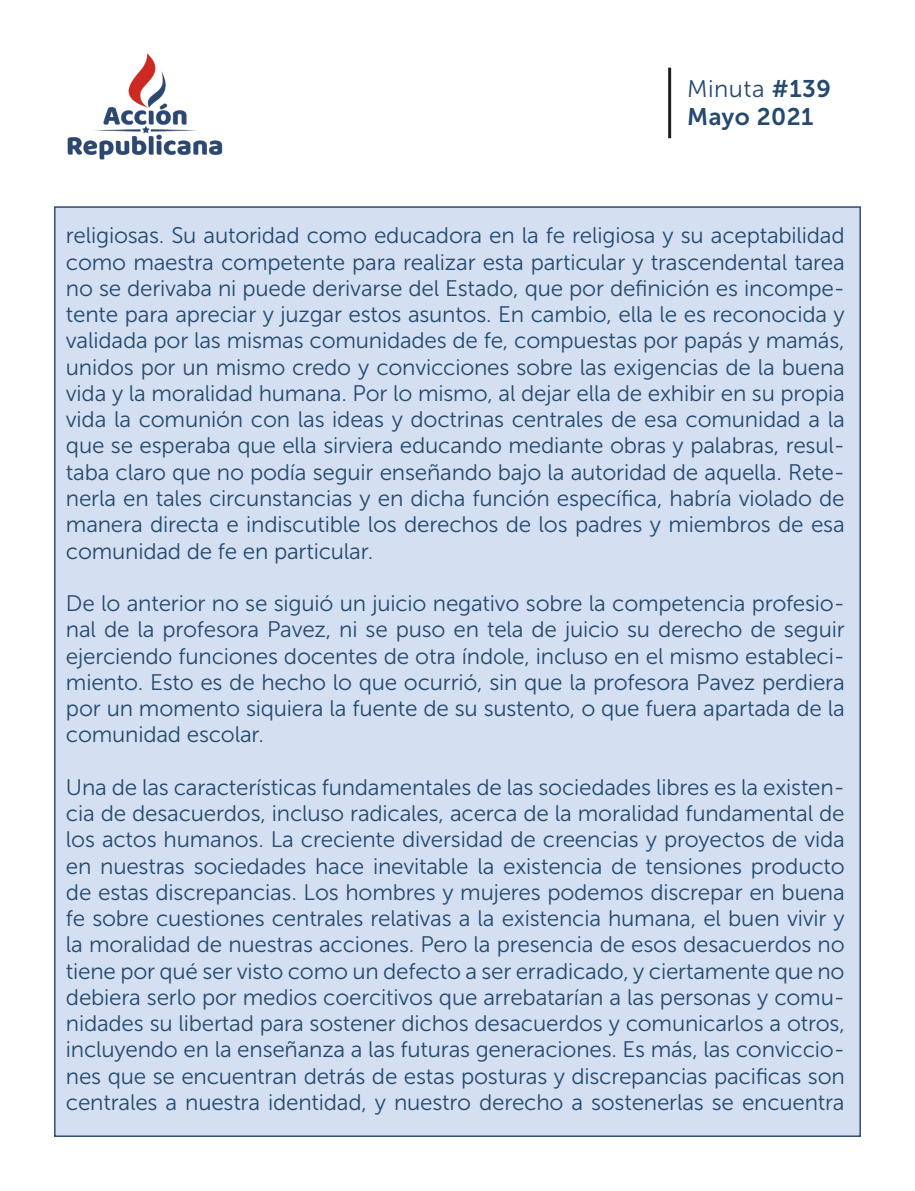
<style>
.page{position:relative;width:915px;height:1191px;background:#fff}
.page>*{position:absolute;margin:0;border:0;box-sizing:border-box;transform-origin:0 0}
.t1{font:24px "Museo Sans 300";letter-spacing:.02em;color:#254a6f}
.t2{font:24px "Museo Sans 700";letter-spacing:.02em;color:#254a6f}
.t3{font:22.5px/26.2px "Museo Sans 300";letter-spacing:-.01em;color:#254a6f;text-align:justify}
.s1{font-family:"Museo Sans 700"}
</style>
<div class="page">
<img style="left:67px;top:53px;width:155px;height:107px">
<hr style="left:668px;top:68px;width:3px;height:70px;background:#231f20">
<div style="left:54px;top:206px;width:806px;height:931px;background:#d4e0f1;border:2px solid #304c73"></div>
<p class="t1" style="left:686px;top:75px;width:145px">Minuta <span class="s1">#139</span></p>
<p class="t2" style="left:686px;top:104px;width:128px">Mayo 2021</p>
<p class="t3" style="left:66px;top:223px;width:780px">religiosas. Su autoridad como educadora en la fe religiosa y su aceptabilidad como maestra competente para realizar esta particular y trascendental tarea no se derivaba ni puede derivarse del Estado, que por definición es incompe&shy;tente para apreciar y juzgar estos asuntos. En cambio, ella le es reconocida y validada por las mismas comunidades de fe, compuestas por papás y mamás, unidos por un mismo credo y convicciones sobre las exigencias de la buena vida y la moralidad humana. Por lo mismo, al dejar ella de exhibir en su propia vida la comunión con las ideas y doctrinas centrales de esa comunidad a la que se esperaba que ella sirviera educando mediante obras y palabras, resul&shy;taba claro que no podía seguir enseñando bajo la autoridad de aquella. Rete&shy;nerla en tales circunstancias y en dicha función específica, habría violado de manera directa e indiscutible los derechos de los padres y miembros de esa comunidad de fe en particular.</p>
<p class="t3" style="left:66px;top:590px;width:780px">De lo anterior no se siguió un juicio negativo sobre la competencia profesio&shy;nal de la profesora Pavez, ni se puso en tela de juicio su derecho de seguir ejerciendo funciones docentes de otra índole, incluso en el mismo estableci&shy;miento. Esto es de hecho lo que ocurrió, sin que la profesora Pavez perdiera por un momento siquiera la fuente de su sustento, o que fuera apartada de la comunidad escolar.</p>
<p class="t3" style="left:66px;top:774px;width:780px">Una de las características fundamentales de las sociedades libres es la existen&shy;cia de desacuerdos, incluso radicales, acerca de la moralidad fundamental de los actos humanos. La creciente diversidad de creencias y proyectos de vida en nuestras sociedades hace inevitable la existencia de tensiones producto de estas discrepancias. Los hombres y mujeres podemos discrepar en buena fe sobre cuestiones centrales relativas a la existencia humana, el buen vivir y la moralidad de nuestras acciones. Pero la presencia de esos desacuerdos no tiene por qué ser visto como un defecto a ser erradicado, y ciertamente que no debiera serlo por medios coercitivos que arrebatarían a las personas y comu&shy;nidades su libertad para sostener dichos desacuerdos y comunicarlos a otros, incluyendo en la enseñanza a las futuras generaciones. Es más, las conviccio&shy;nes que se encuentran detrás de estas posturas y discrepancias pacificas son centrales a nuestra identidad, y nuestro derecho a sostenerlas se encuentra</p>
</div>
